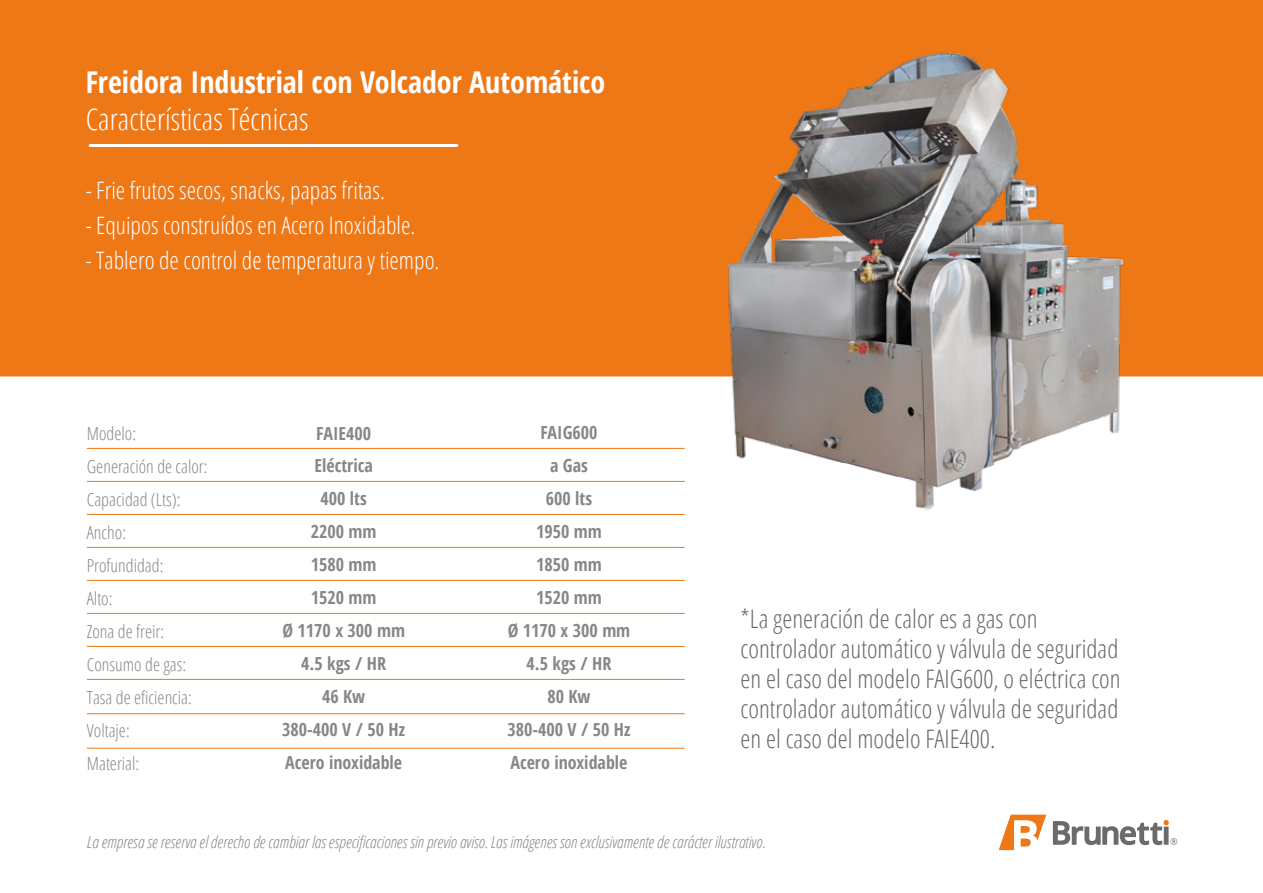
<style>
.page{position:relative;width:1263px;height:893px;background:#fff}
.page>*{position:absolute;margin:0;border:0;box-sizing:border-box;transform-origin:0 0}
.t1{font:700 condensed 30px "Open Sans";color:#fff}
.t2{font:300 30px "Open Sans Condensed";color:#fff}
.t3{font:300 25.5px/30px "Open Sans Condensed";color:#696969}
.t4{font:300 24px "Open Sans Condensed";color:#fff}
.t5{font:700 condensed 18px/33px "Open Sans";color:#878787;text-align:center}
.t6{font:300 18px/33px "Open Sans Condensed";color:#878787}
.t7{font:italic 300 16.5px "Open Sans Condensed";color:#878787}
</style>
<div class="page">
<hr style="left:87px;top:514px;width:598px;height:1px;background:#ef7812">
<hr style="left:87px;top:547px;width:598px;height:1px;background:#ef7812">
<hr style="left:87px;top:580px;width:598px;height:1px;background:#ef7812">
<hr style="left:87px;top:613px;width:598px;height:1px;background:#ef7812">
<hr style="left:87px;top:481px;width:598px;height:1px;background:#ef7812">
<hr style="left:87px;top:448px;width:598px;height:1px;background:#ef7812">
<hr style="left:87px;top:646px;width:598px;height:1px;background:#ef7812">
<hr style="left:87px;top:679px;width:598px;height:1px;background:#ef7812">
<hr style="left:87px;top:713px;width:598px;height:1px;background:#ef7812">
<hr style="left:87px;top:748px;width:598px;height:1px;background:#ef7812">
<div style="left:0;top:0;width:1263px;height:376px;background:#ee7716"></div>
<svg style="left:999px;top:815px;width:47px;height:35px"></svg>
<svg style="left:1053px;top:820px;width:124px;height:25px"></svg>
<hr style="left:90px;top:144px;width:367px;height:3px;background:#fff">
<img style="left:645px;top:0;width:561px;height:548px">
<h1 class="t1" style="left:86px;top:62px;width:521px">Freidora Industrial con Volcador Automático</h1>
<h1 class="t2" style="left:86px;top:99px;width:224px">Características Técnicas</h1>
<h3 class="t4" style="left:86px;top:174px;width:301px">- Frie frutos secos, snacks, papas fritas.</h3>
<h3 class="t4" style="left:86px;top:209px;width:331px">- Equipos construídos en Acero Inoxidable.</h3>
<h3 class="t4" style="left:86px;top:244px;width:355px">- Tablero de control de temperatura y tiempo.</h3>
<p class="t6" style="left:87px;top:416px;width:122px">Modelo:<br>Generación de calor:<br>Capacidad (Lts):<br>Ancho:<br>Profundidad:<br>Alto:<br>Zona de freir:<br>Consumo de gas:<br>Tasa de eficiencia:<br>Voltaje:<br>Material:</p>
<p class="t5" style="left:282px;top:416px;width:125px">FAIE400<br>Eléctrica<br>400 lts<br>2200 mm<br>1580 mm<br>1520 mm<br>Ø 1170 x 300 mm<br>4.5 kgs / HR<br>46 Kw<br>380-400 V / 50 Hz<br>Acero inoxidable</p>
<p class="t5" style="left:507px;top:416px;width:125px">FAIG600<br>a Gas<br>600 lts<br>1950 mm<br>1850 mm<br>1520 mm<br>Ø 1170 x 300 mm<br>4.5 kgs / HR<br>80 Kw<br>380-400 V / 50 Hz<br>Acero inoxidable</p>
<h2 class="t3" style="left:741px;top:603px;width:381px">*La generación de calor es a gas con controlador automático y válvula de seguridad en el caso del modelo FAIG600, o eléctrica con controlador automático y válvula de seguridad en el caso del modelo FAIE400.</h2>
<p class="t7" style="left:87px;top:831px;width:680px">La empresa se reserva el derecho de cambiar las especificaciones sin previo aviso. Las imágenes son exclusivamente de carácter ilustrativo.</p>
</div>
